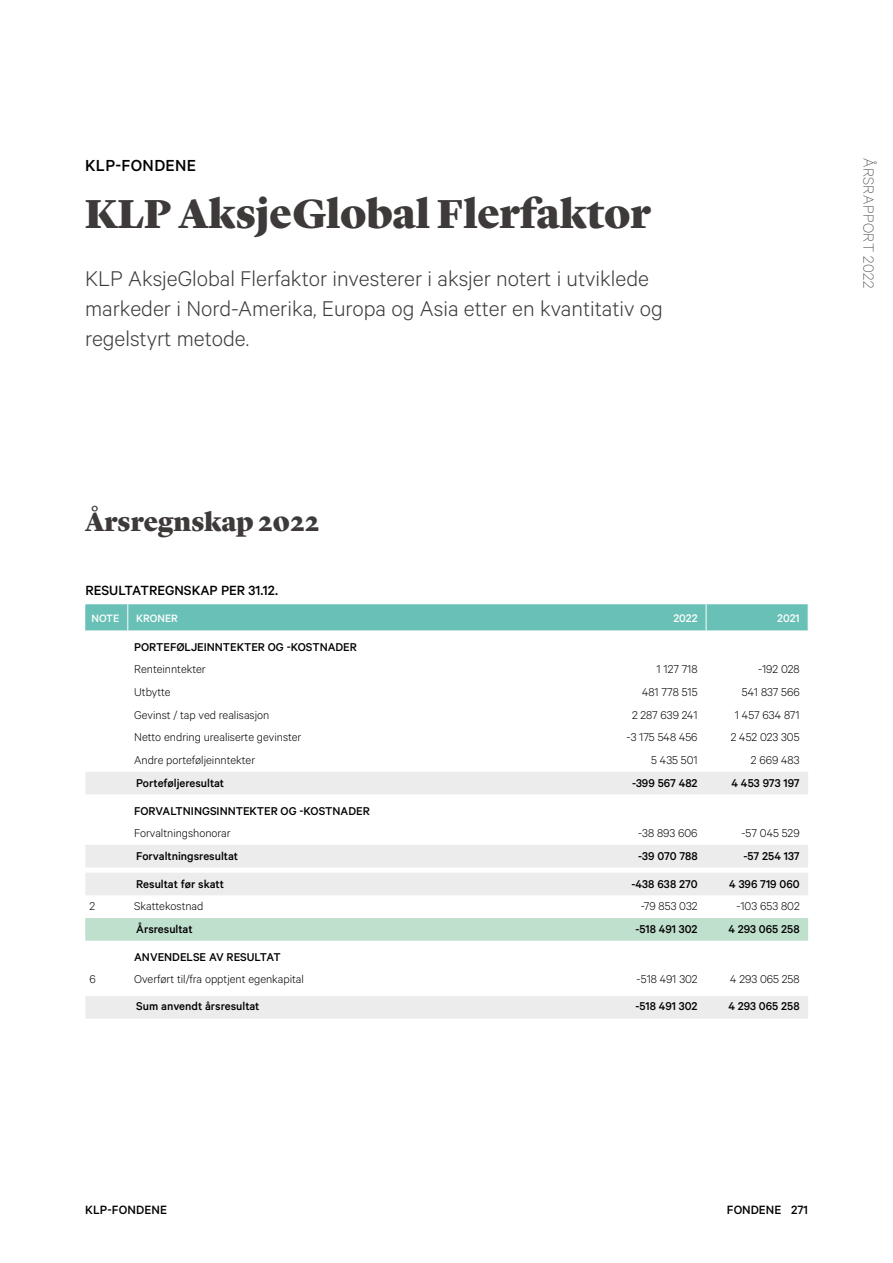
<style>
.page{position:relative;width:893px;height:1263px;background:#fff}
.page>*{position:absolute;margin:0;border:0;box-sizing:border-box;transform-origin:0 0}
.t1{font:900 42px "Lyon Display";letter-spacing:-.005em;color:#3d3a39}
.t2{font:900 27px "Lyon Display";color:#3d3a39}
.t3{font:300 24px/30px "Calibre";color:#3d3a39}
.t4{font:500 18px "Calibre";letter-spacing:.02em;color:#000}
.t5{font:100 16.5px "Calibre";letter-spacing:.025em;color:#3d3a39}
.t6{font:500 15px "Calibre";color:#000}
.t7{font:500 13.5px "Calibre";letter-spacing:.005em;color:#000}
.t8{font:300 12.75px "Calibre";color:#000}
.t9{font:500 12.75px "Calibre";color:#000}
.t10{font:500 12.45px "Calibre";color:#fff}
.t11{font:500 12px "Calibre";color:#fff}
</style>
<div class="page">
<svg style="left:85px;top:772px;width:723px;height:247px"></svg>
<div style="left:85px;top:918px;width:723px;height:23px;background:#c0e0ce"></div>
<svg style="left:85px;top:604px;width:723px;height:27px;background:#6dc2b8"></svg>
<h3 class="t4" style="left:85px;top:155px;width:113px">KLP-FONDENE</h3>
<h1 class="t1" style="left:85px;top:182px;width:567px">KLP AksjeGlobal Flerfaktor</h1>
<h3 class="t3" style="left:85px;top:262px;width:579px">KLP AksjeGlobal Flerfaktor investerer i aksjer notert i utviklede markeder i Nord-Amerika, Europa og Asia etter en kvantitativ og regelstyrt metode.</h3>
<h2 class="t2" style="left:85px;top:501px;width:235px">Årsregnskap 2022</h2>
<p class="t6" style="left:85px;top:581px;width:194px">RESULTATREGNSKAP PER 31.12.</p>
<p class="t11" style="left:91px;top:611px;width:29px">NOTE</p>
<p class="t11" style="left:136px;top:611px;width:43px">KRONER</p>
<p class="t10" style="left:673px;top:611px;width:26px">2022</p>
<p class="t10" style="left:777px;top:611px;width:24px">2021</p>
<p class="t9" style="left:134px;top:639px;width:224px">PORTEFØLJEINNTEKTER OG -KOSTNADER</p>
<p class="t8" style="left:134px;top:662px;width:73px">Renteinntekter</p>
<p class="t8" style="left:657px;top:662px;width:43px">1 127 718</p>
<p class="t8" style="left:758px;top:662px;width:43px">-192 028</p>
<p class="t8" style="left:134px;top:685px;width:38px">Utbytte</p>
<p class="t8" style="left:642px;top:685px;width:57px">481 778 515</p>
<p class="t8" style="left:742px;top:685px;width:59px">541 837 566</p>
<p class="t8" style="left:134px;top:707px;width:137px">Gevinst / tap ved realisasjon</p>
<p class="t8" style="left:632px;top:707px;width:67px">2 287 639 241</p>
<p class="t8" style="left:735px;top:707px;width:66px">1 457 634 871</p>
<p class="t8" style="left:134px;top:730px;width:169px">Netto endring urealiserte gevinster</p>
<p class="t8" style="left:627px;top:730px;width:73px">-3 175 548 456</p>
<p class="t8" style="left:731px;top:730px;width:70px">2 452 023 305</p>
<p class="t8" style="left:134px;top:753px;width:123px">Andre porteføljeinntekter</p>
<p class="t8" style="left:651px;top:753px;width:48px">5 435 501</p>
<p class="t8" style="left:751px;top:753px;width:50px">2 669 483</p>
<p class="t9" style="left:136px;top:775px;width:89px">Porteføljeresultat</p>
<p class="t9" style="left:632px;top:775px;width:67px">-399 567 482</p>
<p class="t9" style="left:731px;top:775px;width:70px">4 453 973 197</p>
<p class="t9" style="left:134px;top:803px;width:237px">FORVALTNINGSINNTEKTER OG -KOSTNADER</p>
<p class="t8" style="left:134px;top:826px;width:98px">Forvaltningshonorar</p>
<p class="t8" style="left:638px;top:826px;width:61px">-38 893 606</p>
<p class="t8" style="left:741px;top:826px;width:60px">-57 045 529</p>
<p class="t9" style="left:136px;top:848px;width:103px">Forvaltningsresultat</p>
<p class="t9" style="left:638px;top:848px;width:61px">-39 070 788</p>
<p class="t9" style="left:743px;top:848px;width:58px">-57 254 137</p>
<p class="t9" style="left:136px;top:876px;width:89px">Resultat før skatt</p>
<p class="t9" style="left:631px;top:876px;width:68px">-438 638 270</p>
<p class="t9" style="left:729px;top:876px;width:72px">4 396 719 060</p>
<p class="t8" style="left:90px;top:899px;width:7px">2</p>
<p class="t8" style="left:134px;top:899px;width:71px">Skattekostnad</p>
<p class="t8" style="left:641px;top:899px;width:58px">-79 853 032</p>
<p class="t8" style="left:736px;top:899px;width:65px">-103 653 802</p>
<p class="t9" style="left:136px;top:922px;width:58px">Årsresultat</p>
<p class="t9" style="left:635px;top:922px;width:64px">-518 491 302</p>
<p class="t9" style="left:728px;top:922px;width:73px">4 293 065 258</p>
<p class="t9" style="left:134px;top:949px;width:148px">ANVENDELSE AV RESULTAT</p>
<p class="t8" style="left:90px;top:972px;width:8px">6</p>
<p class="t8" style="left:134px;top:972px;width:171px">Overført til/fra opptjent egenkapital</p>
<p class="t8" style="left:637px;top:972px;width:62px">-518 491 302</p>
<p class="t8" style="left:730px;top:972px;width:71px">4 293 065 258</p>
<p class="t9" style="left:136px;top:999px;width:125px">Sum anvendt årsresultat</p>
<p class="t9" style="left:635px;top:999px;width:64px">-518 491 302</p>
<p class="t9" style="left:728px;top:999px;width:73px">4 293 065 258</p>
<p class="t5" style="left:878px;top:158px;width:132px;rotate:90deg">ÅRSRAPPORT 2022</p>
<p class="t7" style="left:85px;top:1201px;width:84px">KLP-FONDENE</p>
<p class="t7" style="left:727px;top:1201px;width:82px">FONDENE 271</p>
</div>
